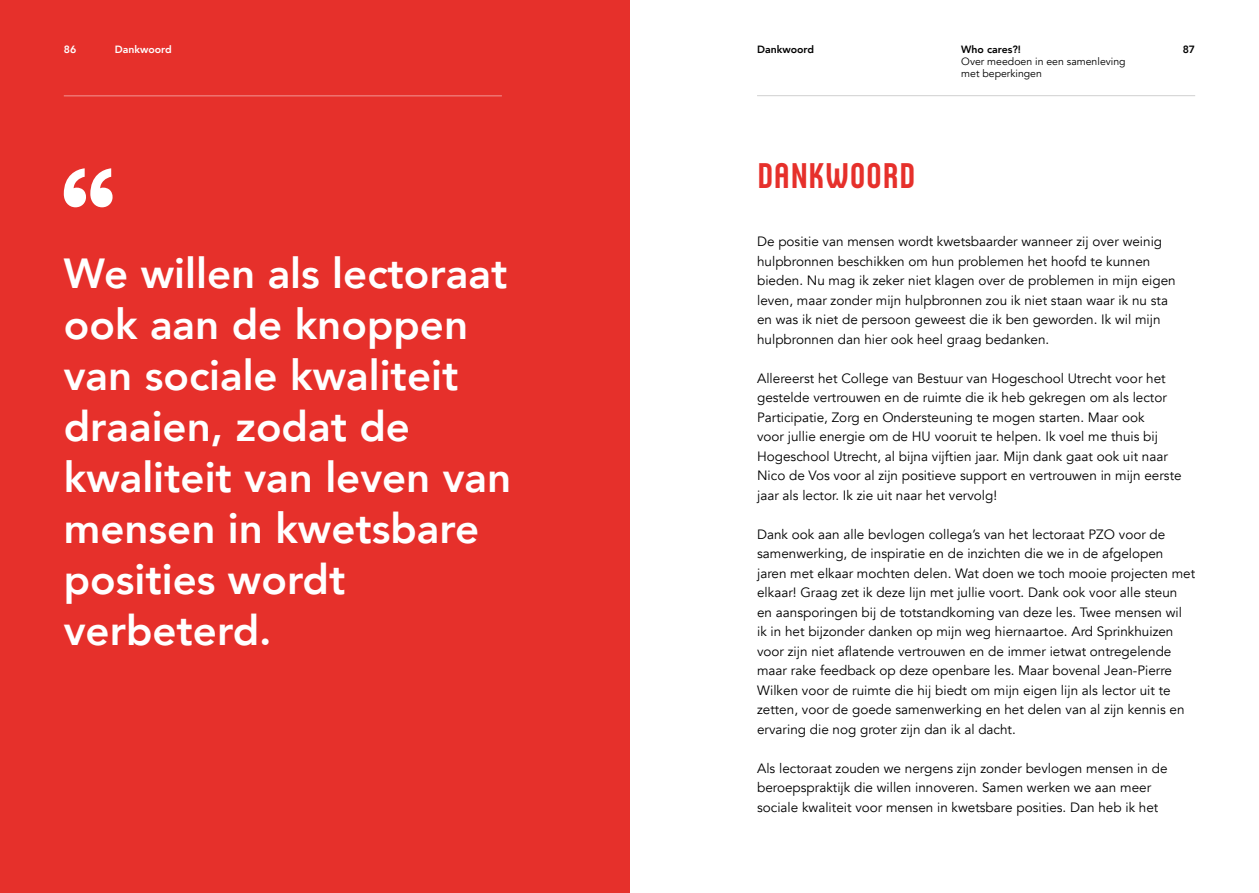
<style>
.page{position:relative;width:1259px;height:893px;background:#fff}
.page>*{position:absolute;margin:0;border:0;box-sizing:border-box;transform-origin:0 0}
.t1{font:800 42px/51px "Avenir";color:#fff}
.t2{font:36px "Husans";color:#e6302b}
.t3{font:13.5px/19.5px "Avenir";color:#000}
.t4{font:10.5px/12px "Avenir";color:#000}
.t5{font:800 10.5px "Avenir";color:#000}
.t6{font:800 10.5px "Avenir";color:#fff}
</style>
<div class="page">
<hr style="left:757px;top:95px;width:438px;height:1px;background:#d0d0d0">
<div style="left:0;top:0;width:629px;height:893px;background:#e6302b"></div>
<svg style="left:64px;top:168px;width:49px;height:39px"></svg>
<hr style="left:64px;top:96px;width:438px;height:1px;background:#f39795">
<p class="t6" style="left:64px;top:41px;width:14px">86</p>
<p class="t6" style="left:115px;top:41px;width:58px">Dankwoord</p>
<h1 class="t1" style="left:64px;top:248px;width:449px">We willen als lectoraat ook aan de knoppen van sociale kwaliteit draaien, zodat de kwaliteit van leven van mensen in kwetsbare posities wordt verbeterd.</h1>
<p class="t5" style="left:757px;top:41px;width:58px">Dankwoord</p>
<h2 class="t2" style="left:757px;top:155px;width:160px">DANKWOORD</h2>
<p class="t5" style="left:961px;top:41px;width:61px">Who cares?!</p>
<p class="t5" style="left:1182px;top:41px;width:14px">87</p>
<p class="t4" style="left:961px;top:56px;width:166px">Over meedoen in een samenleving met beperkingen</p>
<p class="t3" style="left:757px;top:232px;width:420px">De positie van mensen wordt kwetsbaarder wanneer zij over weinig hulpbronnen beschikken om hun problemen het hoofd te kunnen bieden. Nu mag ik zeker niet klagen over de problemen in mijn eigen leven, maar zonder mijn hulpbronnen zou ik niet staan waar ik nu sta en was ik niet de persoon geweest die ik ben geworden. Ik wil mijn hulpbronnen dan hier ook heel graag bedanken.</p>
<p class="t3" style="left:757px;top:369px;width:426px">Allereerst het College van Bestuur van Hogeschool Utrecht voor het gestelde vertrouwen en de ruimte die ik heb gekregen om als lector Participatie, Zorg en Ondersteuning te mogen starten. Maar ook<br>voor jullie energie om de HU vooruit te helpen. Ik voel me thuis bij Hogeschool Utrecht, al bijna vijftien jaar. Mijn dank gaat ook uit naar Nico de Vos voor al zijn positieve support en vertrouwen in mijn eerste jaar als lector. Ik zie uit naar het vervolg!</p>
<p class="t3" style="left:757px;top:525px;width:439px">Dank ook aan alle bevlogen collega’s van het lectoraat PZO voor de samenwerking, de inspiratie en de inzichten die we in de afgelopen jaren met elkaar mochten delen. Wat doen we toch mooie projecten met elkaar! Graag zet ik deze lijn met jullie voort. Dank ook voor alle steun en aansporingen bij de totstandkoming van deze les. Twee mensen wil<br>ik in het bijzonder danken op mijn weg hiernaartoe. Ard Sprinkhuizen voor zijn niet aflatende vertrouwen en de immer ietwat ontregelende maar rake feedback op deze openbare les. Maar bovenal Jean-Pierre Wilken voor de ruimte die hij biedt om mijn eigen lijn als lector uit te zetten, voor de goede samenwerking en het delen van al zijn kennis en ervaring die nog groter zijn dan ik al dacht.</p>
<p class="t3" style="left:757px;top:759px;width:412px">Als lectoraat zouden we nergens zijn zonder bevlogen mensen in de beroepspraktijk die willen innoveren. Samen werken we aan meer sociale kwaliteit voor mensen in kwetsbare posities. Dan heb ik het</p>
</div>
